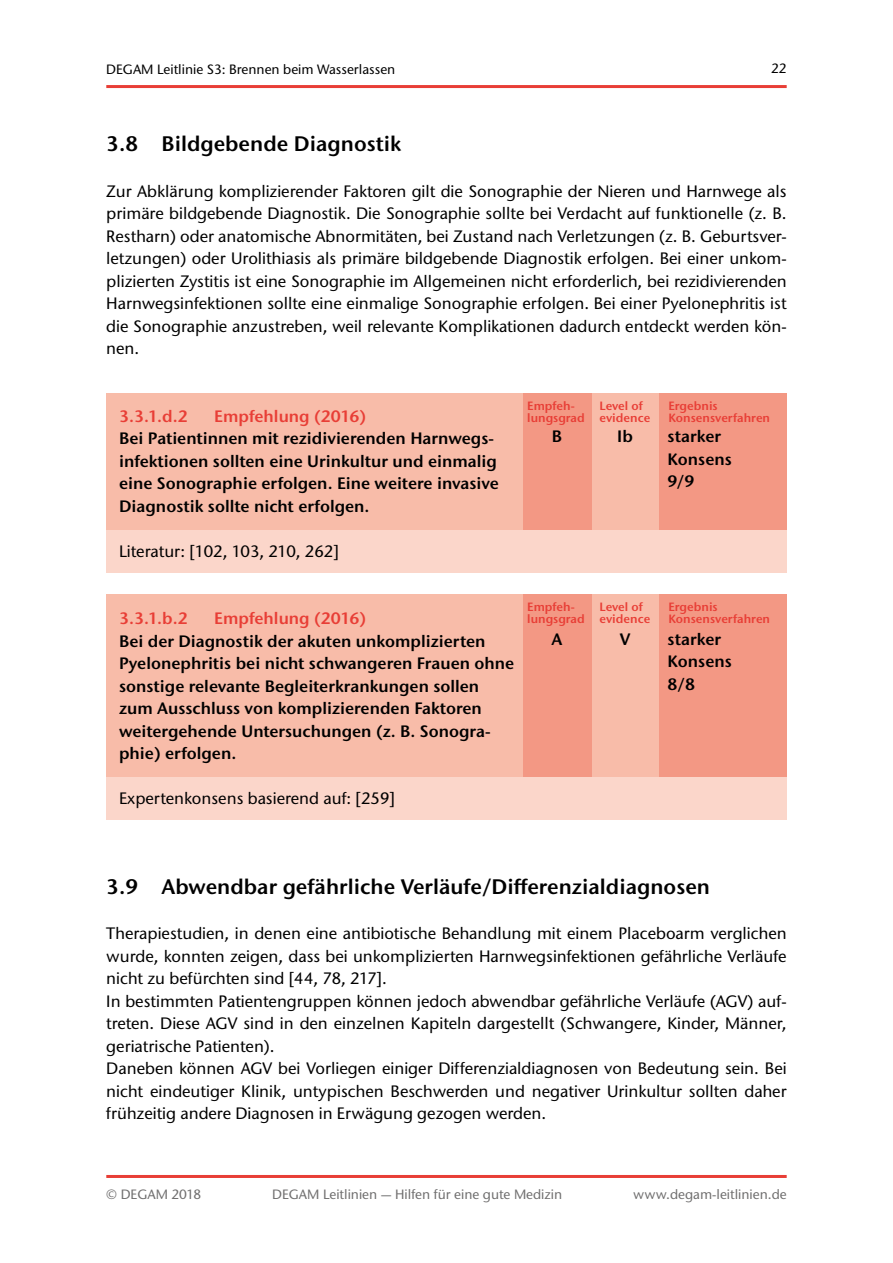
<style>
.page{position:relative;width:893px;height:1263px;background:#fff}
.page>*{position:absolute;margin:0;border:0;box-sizing:border-box;transform-origin:0 0}
.t1{font:600 21px "Stone Sans ITC Pro";color:#000}
.t2{font:500 16.5px/22.5px "Stone Sans ITC Std";color:#000;text-align:justify}
.t3{font:600 16.5px/22.5px "Stone Sans ITC Pro";color:#000}
.t4{font:600 16.5px "Stone Sans ITC Pro";color:#e83e36}
.t5{font:500 13.5px "Stone Sans ITC Std";color:#706f6f}
.t6{font:500 13.5px "Stone Sans ITC Std";color:#000}
.t7{font:600 12px/12px "Stone Sans ITC Pro";color:#e83e36}
</style>
<div class="page">
<div style="left:106px;top:393px;width:681px;height:137px;background:#f8bca9"></div>
<div style="left:106px;top:595px;width:681px;height:182px;background:#f8bca9"></div>
<div style="left:106px;top:530px;width:681px;height:42px;background:#fbd6ca"></div>
<div style="left:106px;top:777px;width:681px;height:42px;background:#fbd6ca"></div>
<div style="left:659px;top:393px;width:128px;height:137px;background:#f39884"></div>
<div style="left:659px;top:595px;width:128px;height:182px;background:#f39884"></div>
<div style="left:523px;top:393px;width:68px;height:137px;background:#f39884"></div>
<div style="left:523px;top:595px;width:68px;height:182px;background:#f39884"></div>
<hr style="left:106px;top:85px;width:681px;height:3px;background:#e83e36">
<hr style="left:106px;top:1175px;width:681px;height:3px;background:#e83e36">
<p class="t6" style="left:106px;top:61px;width:291px">DEGAM Leitlinie S3: Brennen beim Wasserlassen</p>
<p class="t6" style="left:771px;top:60px;width:17px">22</p>
<p class="t1" style="left:106px;top:131px;width:297px">3.8 Bildgebende Diagnostik</p>
<p class="t2" style="left:106px;top:179px;width:682px">Zur Abklärung komplizierender Faktoren gilt die Sonographie der Nieren und Harnwege als primäre bildgebende Diagnostik. Die Sonographie sollte bei Verdacht auf funktionelle (z. B.<br>Restharn) oder anatomische Abnormitäten, bei Zustand nach Verletzungen (z. B. Geburtsver&shy;letzungen) oder Urolithiasis als primäre bildgebende Diagnostik erfolgen. Bei einer unkom&shy;plizierten Zystitis ist eine Sonographie im Allgemeinen nicht erforderlich, bei rezidivierenden Harnwegsinfektionen sollte eine einmalige Sonographie erfolgen. Bei einer Pyelonephritis ist die Sonographie anzustreben, weil relevante Komplikationen dadurch entdeckt werden kön&shy;nen.</p>
<p class="t4" style="left:119px;top:405px;width:70px">3.3.1.d.2</p>
<p class="t4" style="left:214px;top:405px;width:154px">Empfehlung (2016)</p>
<p class="t3" style="left:119px;top:427px;width:381px">Bei Patientinnen mit rezidivierenden Harnwegs&shy;infektionen sollten eine Urinkultur und einmalig eine Sonographie erfolgen. Eine weitere invasive Diagnostik sollte nicht erfolgen.</p>
<p class="t2" style="left:119px;top:539px;width:221px">Literatur: [102, 103, 210, 262]</p>
<p class="t7" style="left:527px;top:400px;width:59px">Empfeh&shy;lungsgrad</p>
<p class="t7" style="left:600px;top:400px;width:52px">Level of evidence</p>
<p class="t7" style="left:668px;top:400px;width:103px">Ergebnis<br>Konsensverfahren</p>
<p class="t3" style="left:552px;top:425px;width:12px">B</p>
<p class="t3" style="left:617px;top:425px;width:17px">Ib</p>
<p class="t3" style="left:668px;top:425px;width:66px">starker<br>Konsens<br>9/9</p>
<p class="t4" style="left:119px;top:608px;width:70px">3.3.1.b.2</p>
<p class="t4" style="left:214px;top:608px;width:154px">Empfehlung (2016)</p>
<p class="t3" style="left:119px;top:630px;width:397px">Bei der Diagnostik der akuten unkomplizierten Pyelonephritis bei nicht schwangeren Frauen ohne sonstige relevante Begleiterkrankungen sollen zum Ausschluss von komplizierenden Faktoren weitergehende Untersuchungen (z. B. Sonogra&shy;phie) erfolgen.</p>
<p class="t2" style="left:119px;top:787px;width:277px">Expertenkonsens basierend auf: [259]</p>
<p class="t7" style="left:527px;top:601px;width:59px">Empfeh&shy;lungsgrad</p>
<p class="t7" style="left:600px;top:601px;width:52px">Level of evidence</p>
<p class="t7" style="left:668px;top:601px;width:103px">Ergebnis<br>Konsensverfahren</p>
<p class="t3" style="left:552px;top:628px;width:12px">A</p>
<p class="t3" style="left:620px;top:628px;width:12px">V</p>
<p class="t3" style="left:668px;top:628px;width:66px">starker<br>Konsens<br>8/8</p>
<p class="t1" style="left:106px;top:873px;width:605px">3.9 Abwendbar gefährliche Verläufe/Differenzialdiagnosen</p>
<p class="t2" style="left:106px;top:922px;width:682px;text-align:left">Therapiestudien, in denen eine antibiotische Behandlung mit einem Placeboarm verglichen wurde, konnten zeigen, dass bei unkomplizierten Harnwegsinfektionen gefährliche Verläufe nicht zu befürchten sind [44, 78, 217].<br>In bestimmten Patientengruppen können jedoch abwendbar gefährliche Verläufe (AGV) auf&shy;treten. Diese AGV sind in den einzelnen Kapiteln dargestellt (Schwangere, Kinder, Männer, geriatrische Patienten).<br>Daneben können AGV bei Vorliegen einiger Differenzialdiagnosen von Bedeutung sein. Bei nicht eindeutiger Klinik, untypischen Beschwerden und negativer Urinkultur sollten daher frühzeitig andere Diagnosen in Erwägung gezogen werden.</p>
<p class="t5" style="left:106px;top:1186px;width:97px">© DEGAM 2018</p>
<p class="t5" style="left:272px;top:1186px;width:292px">DEGAM Leitlinien — Hilfen für eine gute Medizin</p>
<p class="t5" style="left:633px;top:1186px;width:155px">www.degam-leitlinien.de</p>
</div>
